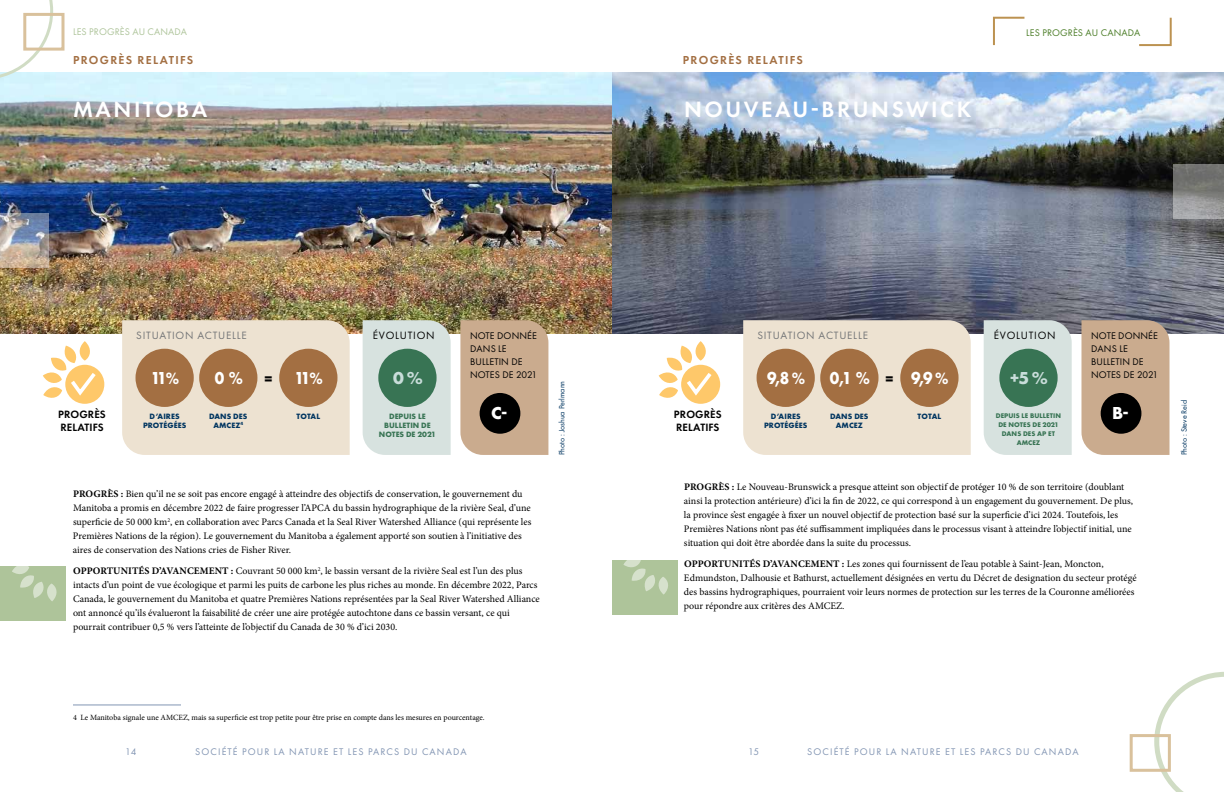
<style>
.page{position:relative;width:1224px;height:792px;background:#fff}
.page>*{position:absolute;margin:0;border:0;box-sizing:border-box;transform-origin:0 0}
.t1{font:600 23px "Futura PT";letter-spacing:.11em;color:#fff}
.t2{font:700 18px "Futura PT";color:#fff;scale:.88 1}
.t3{font:700 18px "Futura PT";color:#c9ddda}
.t4{font:700 18px "Futura PT";color:#fff}
.t5{font:600 12px "Futura PT";letter-spacing:.11em;color:#a36f42}
.t6{font:11px "Futura PT";letter-spacing:.07em;color:#737577}
.t7{font:600 11px/13px "Futura PT";letter-spacing:.01em;color:#000}
.t8{font:11px "Futura PT";letter-spacing:.07em;color:#000}
.t9{font:10px/14px "Minion Pro";color:#000}
.t10{font:10px "Futura PT";letter-spacing:.11em;color:#8295b3}
.t11{font:10px/13px "Futura PT";letter-spacing:.01em;color:#000}
.t12{font:10px "Futura PT";letter-spacing:.01em;color:#aec49a}
.t13{font:10px "Futura PT";letter-spacing:.01em;color:#4b7d27}
.t14{font:8px "Minion Pro";color:#000}
.t15{font:700 8px/9px "Futura PT";letter-spacing:.01em;color:#003560;text-align:center}
.t16{font:8px "Futura PT";color:#003560}
.t17{font:700 8px/9px "Futura PT";color:#387454;text-align:center}
.t18{font:700 7px/9px "Futura PT";letter-spacing:.01em;color:#387454;text-align:center}
.s1{font-size:17px}
.s2{color:#000}
.s3{font-weight:700}
</style>
<div class="page">
<img style="left:612px;top:72px;width:612px;height:262px">
<svg style="left:1173px;top:164px;width:51px;height:55px;background:#858685"></svg>
<img style="left:0;top:72px;width:612px;height:262px">
<div style="left:122px;top:320px;width:228px;height:135px;background:#ede2d1"></div>
<div style="left:743px;top:320px;width:228px;height:135px;background:#ede2d1"></div>
<div style="left:363px;top:320px;width:88px;height:135px;background:#d7e2df"></div>
<div style="left:984px;top:320px;width:88px;height:135px;background:#d7e2df"></div>
<div style="left:460px;top:320px;width:88px;height:135px;background:#caab8e"></div>
<div style="left:1081px;top:320px;width:89px;height:135px;background:#caab8e"></div>
<div style="left:136px;top:349px;width:58px;height:58px;background:#a36f42;border-radius:50%"></div>
<div style="left:757px;top:349px;width:58px;height:58px;background:#a36f42;border-radius:50%"></div>
<div style="left:279px;top:349px;width:58px;height:58px;background:#a36f42;border-radius:50%"></div>
<div style="left:900px;top:349px;width:59px;height:58px;background:#a36f42;border-radius:50%"></div>
<div style="left:199px;top:349px;width:58px;height:58px;background:#a36f42;border-radius:50%"></div>
<div style="left:820px;top:349px;width:59px;height:58px;background:#a36f42;border-radius:50%"></div>
<div style="left:378px;top:349px;width:59px;height:58px;background:#387454;border-radius:50%"></div>
<div style="left:999px;top:349px;width:59px;height:58px;background:#387454;border-radius:50%"></div>
<div style="left:480px;top:393px;width:40px;height:41px;background:#000;border-radius:50%"></div>
<div style="left:1101px;top:393px;width:40px;height:41px;background:#000;border-radius:50%"></div>
<svg style="left:0;top:213px;width:48px;height:55px;background:#a9a6a8"></svg>
<hr style="left:73px;top:705px;width:108px;height:1px;background:#8295b3">
<div style="left:0;top:567px;width:66px;height:54px;background:#aec49a"></div>
<svg style="left:12px;top:567px;width:45px;height:34px"></svg>
<div style="left:612px;top:560px;width:66px;height:55px;background:#aec49a"></div>
<svg style="left:623px;top:560px;width:45px;height:35px"></svg>
<div style="left:681px;top:365px;width:39px;height:39px;background:#fec86a;border-radius:50%"></div>
<svg style="left:659px;top:341px;width:56px;height:60px"></svg>
<div style="left:65px;top:365px;width:39px;height:39px;background:#fec86a;border-radius:50%"></div>
<svg style="left:43px;top:341px;width:56px;height:60px"></svg>
<svg style="left:0;top:0;width:53px;height:80px"></svg>
<svg style="left:1154px;top:672px;width:70px;height:120px"></svg>
<svg style="left:993px;top:16px;width:32px;height:30px"></svg>
<svg style="left:1139px;top:17px;width:33px;height:30px"></svg>
<div style="left:23px;top:13px;width:41px;height:38px;border:3px solid #d9c19c"></div>
<div style="left:1130px;top:734px;width:41px;height:38px;border:3px solid #d9c19c"></div>
<p class="t12" style="left:73px;top:26px;width:116px">LES PROGRÈS AU CANADA</p>
<p class="t13" style="left:1026px;top:27px;width:116px">LES PROGRÈS AU CANADA</p>
<p class="t5" style="left:73px;top:53px;width:122px">PROGRÈS RELATIFS</p>
<p class="t5" style="left:683px;top:53px;width:122px">PROGRÈS RELATIFS</p>
<h1 class="t1" style="left:73px;top:94px;width:136px">MANITOBA</h1>
<h1 class="t1" style="left:684px;top:94px;width:289px">NOUVEAU-BRUNSWICK</h1>
<p class="t7" style="left:58px;top:407px;width:49px">PROGRÈS<br>RELATIFS</p>
<p class="t6" style="left:136px;top:329px;width:112px">SITUATION ACTUELLE</p>
<p class="t8" style="left:373px;top:329px;width:63px">ÉVOLUTION</p>
<p class="t11" style="left:470px;top:329px;width:68px">NOTE DONNÉE</p>
<p class="t6" style="left:757px;top:329px;width:112px">SITUATION ACTUELLE</p>
<p class="t8" style="left:994px;top:329px;width:63px">ÉVOLUTION</p>
<p class="t11" style="left:470px;top:342px;width:68px">DANS LE<br>BULLETIN DE<br>NOTES DE 2021</p>
<p class="t11" style="left:1091px;top:329px;width:68px">NOTE DONNÉE<br>DANS LE<br>BULLETIN DE<br>NOTES DE 2021</p>
<h2 class="t2" style="left:151px;top:367px;width:34px">11<span class="s1">%</span></h2>
<h2 class="t2" style="left:215px;top:367px;width:124px">0 % <span class="s2">=</span> 11<span class="s1">%</span></h2>
<h2 class="t3" style="left:393px;top:367px;width:31px">0 %</h2>
<h2 class="t2" style="left:767px;top:367px;width:45px">9,8 <span class="s1">%</span></h2>
<h2 class="t2" style="left:830px;top:367px;width:137px">0,1 % <span class="s2">=</span> 9,9 <span class="s1">%</span></h2>
<h2 class="t3" style="left:1010px;top:367px;width:39px">+5 %</h2>
<h2 class="t4" style="left:491px;top:401px;width:18px">C-</h2>
<h2 class="t4" style="left:1112px;top:401px;width:18px">B-</h2>
<p class="t16" style="left:557px;top:455px;width:76px;rotate:-90deg">Photo : Joshua Perlmann</p>
<p class="t7" style="left:674px;top:407px;width:49px">PROGRÈS<br>RELATIFS</p>
<p class="t17" style="left:379px;top:412px;width:58px">DEPUIS LE<br>BULLETIN DE<br>NOTES DE 2021</p>
<p class="t18" style="left:996px;top:411px;width:67px">DEPUIS LE BULLETIN<br>DE NOTES DE 2021<br>DANS DES AP ET<br>AMCEZ</p>
<p class="t15" style="left:143px;top:412px;width:45px">D’AIRES<br>PROTÉGÉES</p>
<p class="t15" style="left:764px;top:412px;width:45px">D’AIRES<br>PROTÉGÉES</p>
<p class="t15" style="left:209px;top:412px;width:40px">DANS DES</p>
<p class="t15" style="left:297px;top:412px;width:25px">TOTAL</p>
<p class="t15" style="left:918px;top:412px;width:25px">TOTAL</p>
<p class="t15" style="left:213px;top:421px;width:31px">AMCEZ<sup>4</sup></p>
<p class="t15" style="left:830px;top:412px;width:40px">DANS DES<br>AMCEZ</p>
<p class="t9" style="left:73px;top:487px;width:460px"><span class="s3">PROGRÈS :</span> Bien qu’il ne se soit pas encore engagé à atteindre des objectifs de conservation, le gouvernement du Manitoba a promis en décembre 2022 de faire progresser l’APCA du bassin hydrographique de la rivière Seal, d’une superficie de 50 000 km<sup>2</sup>, en collaboration avec Parcs Canada et la Seal River Watershed Alliance (qui représente les Premières Nations de la région). Le gouvernement du Manitoba a également apporté son soutien à l’initiative des aires de conservation des Nations cries de Fisher River.</p>
<p class="t9" style="left:73px;top:564px;width:468px"><span class="s3">OPPORTUNITÉS D’AVANCEMENT :</span> Couvrant 50 000 km<sup>2</sup>, le bassin versant de la rivière Seal est l’un des plus intacts d’un point de vue écologique et parmi les puits de carbone les plus riches au monde. En décembre 2022, Parcs Canada, le gouvernement du Manitoba et quatre Premières Nations représentées par la Seal River Watershed Alliance ont annoncé qu’ils évalueront la faisabilité de créer une aire protégée autochtone dans ce bassin versant, ce qui pourrait contribuer 0,5 % vers l’atteinte de l’objectif du Canada de 30 % d’ici 2030.</p>
<p class="t9" style="left:684px;top:480px;width:451px"><span class="s3">PROGRÈS :</span> Le Nouveau-Brunswick a presque atteint son objectif de protéger 10 % de son territoire (doublant ainsi la protection antérieure) d’ici la fin de 2022, ce qui correspond à un engagement du gouvernement. De plus, la province s’est engagée à fixer un nouvel objectif de protection basé sur la superficie d’ici 2024. Toutefois, les Premières Nations n’ont pas été suffisamment impliquées dans le processus visant à atteindre l’objectif initial, une situation qui doit être abordée dans la suite du processus.</p>
<p class="t9" style="left:684px;top:557px;width:454px"><span class="s3">OPPORTUNITÉS D’AVANCEMENT :</span> Les zones qui fournissent de l’eau potable à Saint-Jean, Moncton, Edmundston, Dalhousie et Bathurst, actuellement désignées en vertu du Décret de designation du secteur protégé des bassins hydrographiques, pourraient voir leurs normes de protection sur les terres de la Couronne améliorées pour répondre aux critères des AMCEZ.</p>
<p class="t16" style="left:1179px;top:455px;width:57px;rotate:-90deg">Photo : Steve Reid</p>
<p class="t14" style="left:73px;top:712px;width:413px">4 Le Manitoba signale une AMCEZ, mais sa superficie est trop petite pour être prise en compte dans les mesures en pourcentage.</p>
<p class="t10" style="left:125px;top:745px;width:13px">14</p>
<p class="t10" style="left:195px;top:745px;width:273px">SOCIÉTÉ POUR LA NATURE ET LES PARCS DU CANADA</p>
<p class="t10" style="left:748px;top:745px;width:13px">15</p>
<p class="t10" style="left:807px;top:745px;width:273px">SOCIÉTÉ POUR LA NATURE ET LES PARCS DU CANADA</p>
</div>
